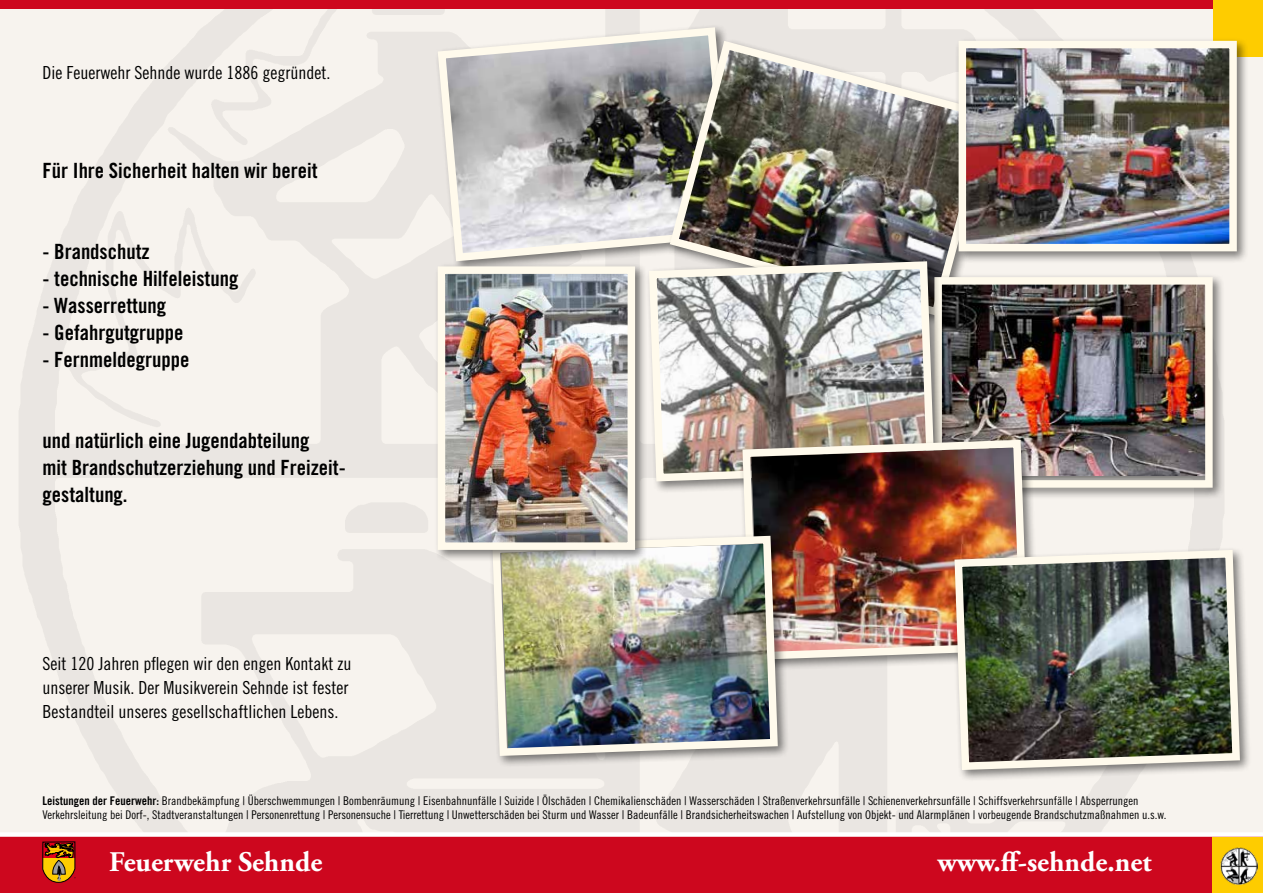
<style>
.page{position:relative;width:1263px;height:893px;background:#fff}
.page>*{position:absolute;margin:0;border:0;box-sizing:border-box;transform-origin:0 0}
.t1{font:700 28.35px "Adobe Garamond Pro";color:#fff}
.t2{font:21px/27px "Trade Gothic LT Std Bd Cn 20";color:#000}
.t3{font:18px/24px "Trade Gothic LT Std Cn 18";color:#000}
.t4{font:12px/14.4px "Trade Gothic LT Std Cn 18";color:#000}
.s1{font-family:"Trade Gothic LT Std Bd Cn 20"}
</style>
<div class="page">
<div style="left:0;top:0;width:1263px;height:893px;background:linear-gradient(to right,#f1ede8,#f2eee9)"></div>
<div style="left:0;top:0;width:1263px;height:9px;background:#cd071e"></div>
<div style="left:0;top:833px;width:1263px;height:60px;background:#cd071e"></div>
<svg style="left:42px;top:841px;width:34px;height:42px"></svg>
<div style="left:1213px;top:837px;width:50px;height:56px;background:#fecc00"></div>
<div style="left:1213px;top:0;width:50px;height:56px;background:#fecc00"></div>
<img style="left:1220px;top:847px;width:37px;height:38px">
<div style="left:0;top:832px;width:1263px;height:5px;background:#fff"></div>
<svg style="left:434px;top:23px;width:303px;height:239px;background:#bcbbb9"></svg>
<img style="left:665px;top:36px;width:333px;height:237px">
<div style="left:930px;top:273px;width:295px;height:227px;background:#000;opacity:.5"></div>
<img style="left:946px;top:286px;width:258px;height:190px">
<div style="left:934px;top:277px;width:279px;height:211px;border:8px solid #fffaec"></div>
<div style="left:645px;top:258px;width:301px;height:236px;background:#000;opacity:.5"></div>
<img style="left:645px;top:257px;width:293px;height:228px">
<div style="left:739px;top:436px;width:301px;height:236px;background:#000;opacity:.5"></div>
<img style="left:739px;top:436px;width:293px;height:228px">
<div style="left:489px;top:532px;width:301px;height:236px;background:#000;opacity:.5"></div>
<img style="left:488px;top:532px;width:294px;height:228px">
<div style="left:951px;top:546px;width:301px;height:236px;background:#000;opacity:.5"></div>
<img style="left:951px;top:546px;width:293px;height:228px">
<div style="left:954px;top:37px;width:295px;height:227px;background:#000;opacity:.5"></div>
<img style="left:967px;top:50px;width:261px;height:192px">
<div style="left:958px;top:41px;width:279px;height:210px;border:8px solid #fffaec"></div>
<div style="left:434px;top:262px;width:214px;height:300px;background:#000;opacity:.5"></div>
<img style="left:447px;top:275px;width:179px;height:266px">
<div style="left:438px;top:266px;width:197px;height:284px;border:8px solid #fffaec"></div>
<h3 class="t3" style="left:43px;top:60px;width:289px">Die Feuerwehr Sehnde wurde 1886 gegründet.</h3>
<h2 class="t2" style="left:43px;top:157px;width:277px">Für Ihre Sicherheit halten wir bereit</h2>
<h2 class="t2" style="left:43px;top:238px;width:109px">- Brandschutz</h2>
<h2 class="t2" style="left:43px;top:265px;width:197px">- technische Hilfeleistung</h2>
<h2 class="t2" style="left:43px;top:292px;width:125px">- Wasserrettung</h2>
<h2 class="t2" style="left:43px;top:319px;width:143px">- Gefahrgutgruppe</h2>
<h2 class="t2" style="left:43px;top:346px;width:148px">- Fernmeldegruppe</h2>
<h2 class="t2" style="left:43px;top:427px;width:305px">und natürlich eine Jugendabteilung<br>mit Brandschutzerziehung und Freizeit&shy;gestaltung.</h2>
<h3 class="t3" style="left:43px;top:651px;width:310px">Seit 120 Jahren pflegen wir den engen Kontakt zu unserer Musik. Der Musikverein Sehnde ist fester<br>Bestandteil unseres gesellschaftlichen Lebens.</h3>
<p class="t4" style="left:43px;top:793px;width:1125px"><span class="s1">Leistungen der Feuerwehr:</span> Brandbekämpfung | Überschwemmungen | Bombenräumung | Eisenbahnunfälle | Suizide | Ölschäden | Chemikalienschäden | Wasserschäden | Straßenverkehrsunfälle | Schienenverkehrsunfälle | Schiffsverkehrsunfälle | Absperrungen<br>Verkehrsleitung bei Dorf-, Stadtveranstaltungen | Personenrettung | Personensuche | Tierrettung | Unwetterschäden bei Sturm und Wasser | Badeunfälle | Brandsicherheitswachen | Aufstellung von Objekt- und Alarmplänen | vorbeugende Brandschutzmaßnahmen u.s.w.</p>
<h1 class="t1" style="left:109px;top:845px;width:215px">Feuerwehr Sehnde</h1>
<h1 class="t1" style="left:937px;top:845px;width:215px">www.ff-sehnde.net</h1>
</div>
